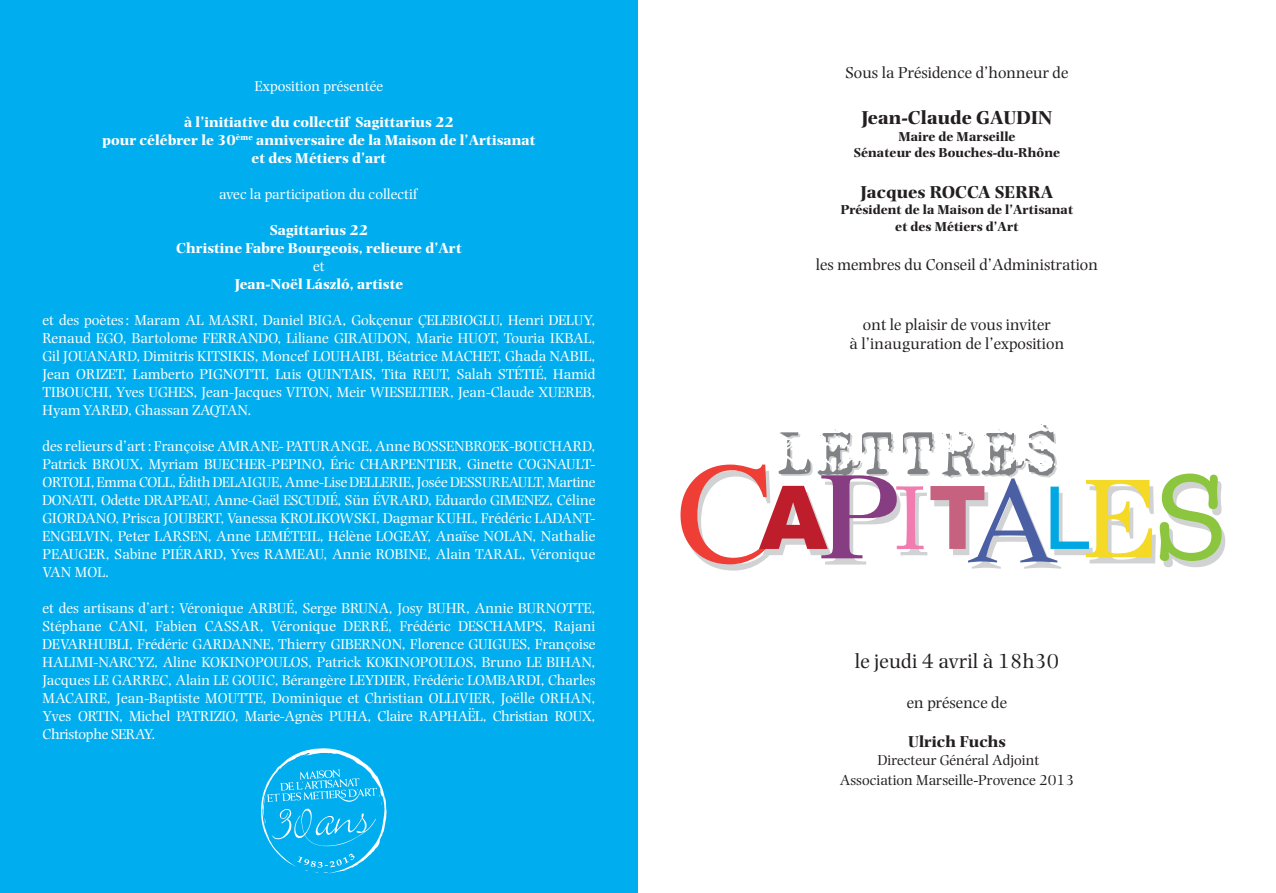
<style>
.page{position:relative;width:1276px;height:893px;background:#fff}
.page>*{position:absolute;margin:0;border:0;box-sizing:border-box;transform-origin:0 0}
.t1{font:21px "Photina MT Std";color:#231f20}
.t2{font:700 19.5px "Photina MT Std";color:#231f20}
.t3{font:700 18px "Photina MT Std";color:#231f20}
.t4{font:16.5px/19.8px "Photina MT Std";color:#231f20;text-align:center}
.t5{font:700 16.5px "Photina MT Std";color:#231f20}
.t6{font:15px/18px "Photina MT Std";color:#fff;text-align:justify}
.t7{font:700 15px/18px "Photina MT Std";color:#fff;text-align:center}
.t8{font:15px/19.8px "Photina MT Std";color:#231f20;text-align:center}
.t9{font:700 13.5px/16.2px "Photina MT Std";color:#231f20;text-align:center}
</style>
<div class="page">
<div style="left:0;top:0;width:638px;height:893px;background:#00aeef"></div>
<svg style="left:680px;top:424px;width:545px;height:147px"></svg>
<svg style="left:261px;top:748px;width:126px;height:125px"></svg>
<p class="t6" style="left:255px;top:78px;width:130px">Exposition présentée</p>
<p class="t7" style="left:102px;top:113px;width:434px">à l’initiative du collectif Sagittarius 22<br>pour célébrer le 30<sup>ème</sup> anniversaire de la Maison de l’Artisanat et des Métiers d’art</p>
<p class="t6" style="left:219px;top:186px;width:199px">avec la participation du collectif</p>
<p class="t7" style="left:176px;top:221px;width:287px">Sagittarius 22<br>Christine Fabre Bourgeois, relieure d’Art</p>
<p class="t6" style="left:313px;top:258px;width:13px">et</p>
<p class="t7" style="left:235px;top:275px;width:170px">Jean-Noël László, artiste</p>
<p class="t6" style="left:43px;top:312px;width:554px">et des poètes: Maram AL MASRI, Daniel BIGA, Gokçenur ÇELEBIOGLU, Henri DELUY, Renaud EGO, Bartolome FERRANDO, Liliane GIRAUDON, Marie HUOT, Touria IKBAL, Gil JOUANARD, Dimitris KITSIKIS, Moncef LOUHAIBI, Béatrice MACHET, Ghada NABIL, Jean ORIZET, Lamberto PIGNOTTI, Luis QUINTAIS, Tita REUT, Salah STÉTIÉ, Hamid TIBOUCHI, Yves UGHES, Jean-Jacques VITON, Meir WIESELTIER, Jean-Claude XUEREB, Hyam YARED, Ghassan ZAQTAN.</p>
<p class="t6" style="left:43px;top:438px;width:554px">des relieurs d’art: Françoise AMRANE- PATURANGE, Anne BOSSENBROEK-BOUCHARD, Patrick BROUX, Myriam BUECHER-PEPINO, Éric CHARPENTIER, Ginette COGNAULT-ORTOLI, Emma COLL, Édith DELAIGUE, Anne-Lise DELLERIE, Josée DESSUREAULT, Martine DONATI, Odette DRAPEAU, Anne-Gaël ESCUDIÉ, Sün ÉVRARD, Eduardo GIMENEZ, Céline GIORDANO, Prisca JOUBERT, Vanessa KROLIKOWSKI, Dagmar KUHL, Frédéric LADANT-ENGELVIN, Peter LARSEN, Anne LEMÉTEIL, Hélène LOGEAY, Anaïse NOLAN, Nathalie PEAUGER, Sabine PIÉRARD, Yves RAMEAU, Annie ROBINE, Alain TARAL, Véronique VAN MOL.</p>
<p class="t6" style="left:43px;top:600px;width:554px">et des artisans d’art: Véronique ARBUÉ, Serge BRUNA, Josy BUHR, Annie BURNOTTE, Stéphane CANI, Fabien CASSAR, Véronique DERRÉ, Frédéric DESCHAMPS, Rajani DEVARHUBLI, Frédéric GARDANNE, Thierry GIBERNON, Florence GUIGUES, Françoise HALIMI-NARCYZ, Aline KOKINOPOULOS, Patrick KOKINOPOULOS, Bruno LE BIHAN, Jacques LE GARREC, Alain LE GOUIC, Bérangère LEYDIER, Frédéric LOMBARDI, Charles MACAIRE, Jean-Baptiste MOUTTE, Dominique et Christian OLLIVIER, Joëlle ORHAN, Yves ORTIN, Michel PATRIZIO, Marie-Agnès PUHA, Claire RAPHAËL, Christian ROUX, Christophe SERAY.</p>
<p class="t4" style="left:845px;top:62px;width:224px">Sous la Présidence d’honneur de</p>
<h2 class="t2" style="left:861px;top:107px;width:193px">Jean-Claude GAUDIN</h2>
<p class="t9" style="left:854px;top:128px;width:208px">Maire de Marseille<br>Sénateur des Bouches-du-Rhône</p>
<p class="t3" style="left:860px;top:182px;width:194px">Jacques ROCCA SERRA</p>
<p class="t9" style="left:840px;top:202px;width:234px">Président de la Maison de l’Artisanat et des Métiers d’Art</p>
<p class="t4" style="left:816px;top:255px;width:283px">les membres du Conseil d’Administration</p>
<p class="t4" style="left:849px;top:314px;width:216px">ont le plaisir de vous inviter<br>à l’inauguration de l’exposition</p>
<h1 class="t1" style="left:855px;top:649px;width:206px">le jeudi 4 avril à 18h30</h1>
<p class="t4" style="left:907px;top:692px;width:102px">en présence de</p>
<p class="t5" style="left:908px;top:732px;width:99px">Ulrich Fuchs</p>
<p class="t8" style="left:840px;top:750px;width:236px">Directeur Général Adjoint<br>Association Marseille-Provence 2013</p>
</div>
